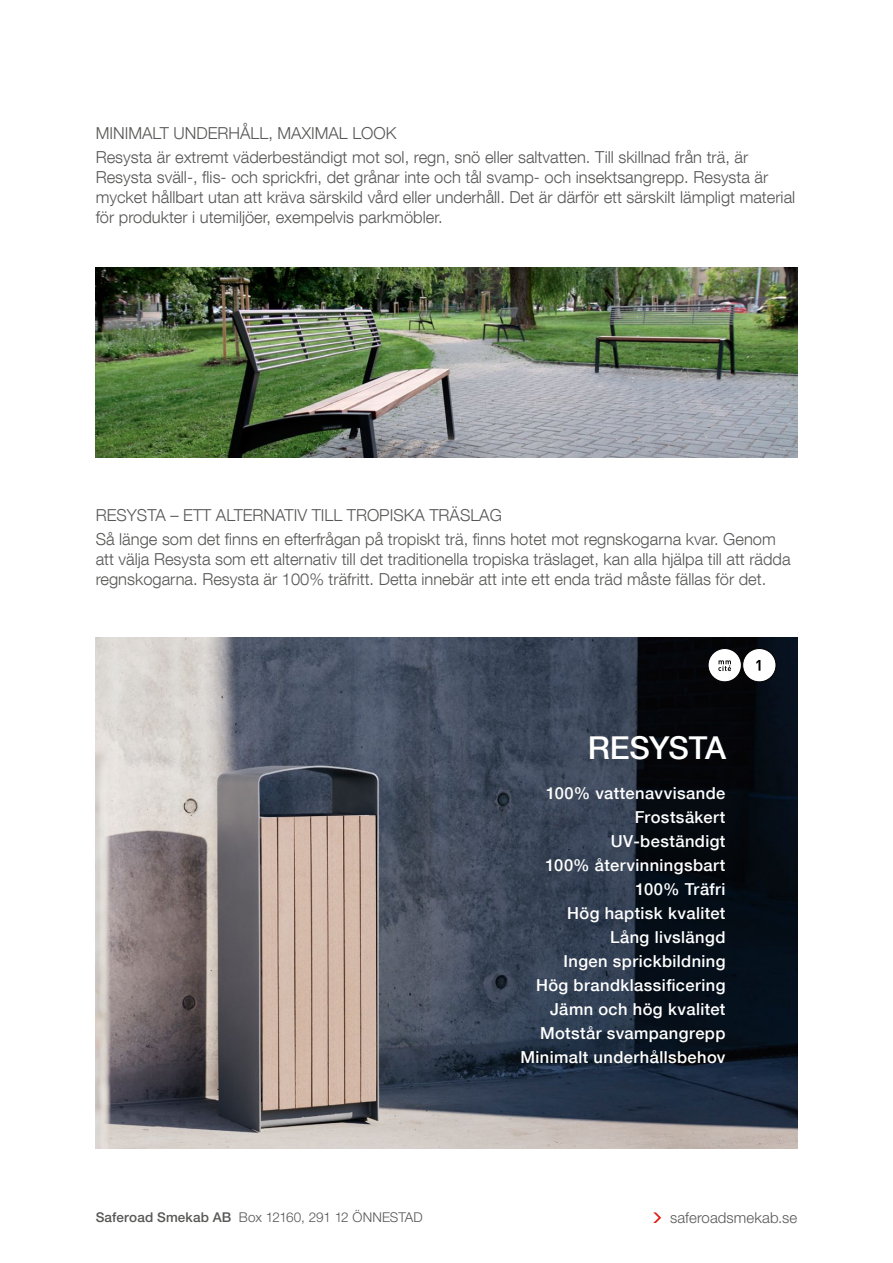
<style>
.page{position:relative;width:893px;height:1263px;background:#fff}
.page>*{position:absolute;margin:0;border:0;box-sizing:border-box;transform-origin:0 0}
.t1{font:500 31.5px "Helvetica Neue LT Com";letter-spacing:-.02em;color:#fff}
.t2{font:300 16.5px/19.8px "Helvetica Neue LT Com";color:#575756}
.t3{font:500 16.5px/24px "Helvetica Neue LT Com";letter-spacing:.025em;color:#fff;text-align:right}
.t4{font:300 15px "Helvetica Neue LT Pro";letter-spacing:.005em;color:#575756}
.t5{font:300 13.5px "Helvetica Neue LT Pro";letter-spacing:-.005em;color:#575756}
.s1{font-weight:500}
</style>
<div class="page">
<svg style="left:653px;top:1212px;width:8px;height:11px"></svg>
<img style="left:96px;top:268px;width:701px;height:190px">
<img style="left:96px;top:638px;width:701px;height:510px">
<div style="left:708px;top:648px;width:33px;height:34px;background:#fff;border:1px solid #000;border-radius:50%"></div>
<svg style="left:718px;top:660px;width:13px;height:11px"></svg>
<div style="left:743px;top:648px;width:33px;height:34px;background:#fff;border:1px solid #000;border-radius:50%"></div>
<svg style="left:756px;top:660px;width:4px;height:11px"></svg>
<p class="t2" style="left:96px;top:121px;width:654px;line-height:24px">Minimalt under håll, maximal look<br>Resysta är extremt väderbeständigt mot sol, regn, snö eller saltvatten. Till skillnad från trä, är</p>
<p class="t2" style="left:96px;top:167px;width:701px">Resysta sväll-, flis- och sprickfri, det grånar inte och tål svamp- och insektsangrepp. Resysta är mycket hållbart utan att kräva särskild vård eller underhåll. Det är därför ett särskilt lämpligt material för produkter i utemiljöer, exempelvis parkmöbler.</p>
<p class="t2" style="left:96px;top:503px;width:682px;line-height:24px">Resysta – Ett alter nativ till tropiska träslag<br>Så länge som det finns en efterfrågan på tropiskt trä, finns hotet mot regnskogarna kvar. Genom</p>
<p class="t2" style="left:96px;top:549px;width:696px">att välja Resysta som ett alternativ till det traditionella tropiska träslaget, kan alla hjälpa till att rädda regnskogarna. Resysta är 100% träfritt. Detta innebär att inte ett enda träd måste fällas för det.</p>
<h1 class="t1" style="left:588px;top:729px;width:140px">Resysta</h1>
<p class="t3" style="left:520px;top:781px;width:206px">100% vattenavvisande<br>Frostsäkert<br>UV-beständigt<br>100% återvinningsbart<br>100% Träfri<br>Hög haptisk kvalitet<br>Lång livslängd<br>Ingen sprickbildning<br>Hög brandklassificering<br>Jämn och hög kvalitet<br>Motstår svampangrepp<br>Minimalt underhållsbehov</p>
<p class="t5" style="left:96px;top:1208px;width:329px"><span class="s1">Saferoad Smekab AB</span> Box 12160, 291 12 ÖNNESTAD</p>
<p class="t4" style="left:670px;top:1208px;width:129px">saferoadsmekab.se</p>
</div>
